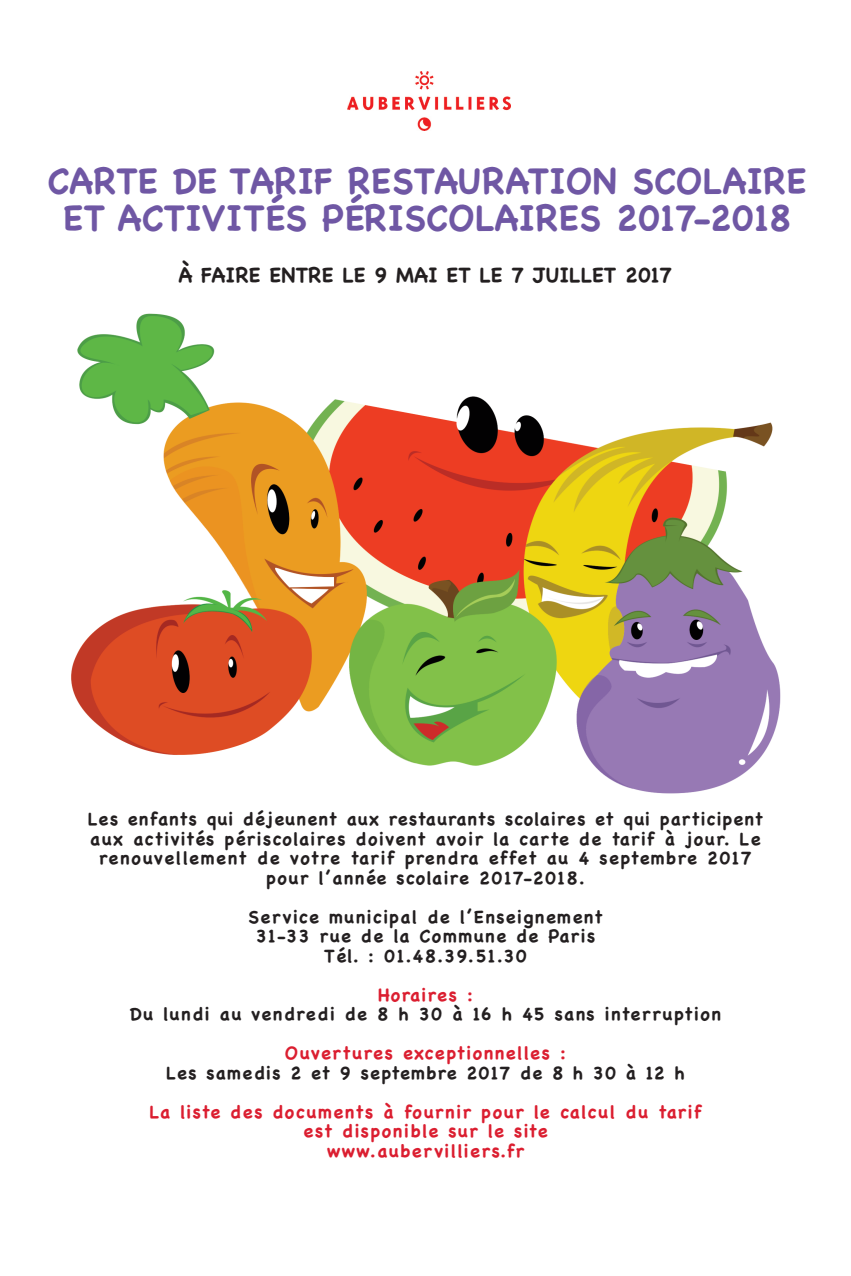
<style>
.page{position:relative;width:851px;height:1276px;background:#fff}
.page>*{position:absolute;margin:0;border:0;box-sizing:border-box;transform-origin:0 0}
.t1{font:700 36px/37.2px "Chalkboard";color:#6f57a4;text-align:center}
.t2{font:700 21px "Chalkboard";color:#231f20}
.t3{font:700 18px/19.5px "Chalkboard";letter-spacing:.075em;color:#231f20;text-align:center}
.t4{font:700 18px/19.5px "Chalkboard";letter-spacing:.075em;color:#db1e30;text-align:center}
</style>
<div class="page">
<img style="left:71px;top:313px;width:710px;height:481px">
<img style="left:347px;top:72px;width:163px;height:58px">
<h1 class="t1" style="left:47px;top:162px;width:761px">CARTE DE TARIF RESTAURATION SCOLAIRE<br>ET ACTIVITÉS PÉRISCOLAIRES 2017-2018</h1>
<p class="t2" style="left:178px;top:262px;width:495px">À FAIRE ENTRE LE 9 MAI ET LE 7 JUILLET 2017</p>
<p class="t3" style="left:88px;top:809px;width:676px">Les enfants qui déjeunent aux restaurants scolaires et qui participent aux activités périscolaires doivent avoir la carte de tarif à jour. Le renouvellement de votre tarif prendra effet au 4 septembre 2017 pour l’année scolaire 2017-2018.</p>
<p class="t3" style="left:248px;top:906px;width:356px">Service municipal de l’Enseignement<br>31-33 rue de la Commune de Paris<br>Tél. : 01.48.39.51.30</p>
<p class="t4" style="left:378px;top:984px;width:96px">Horaires :</p>
<p class="t3" style="left:130px;top:1004px;width:592px">Du lundi au vendredi de 8 h 30 à 16 h 45 sans interruption</p>
<p class="t4" style="left:285px;top:1043px;width:282px">Ouvertures exceptionnelles :</p>
<p class="t3" style="left:166px;top:1062px;width:520px">Les samedis 2 et 9 septembre 2017 de 8 h 30 à 12 h</p>
<p class="t4" style="left:149px;top:1101px;width:553px">La liste des documents à fournir pour le calcul du tarif est disponible sur le site<br>www.aubervilliers.fr</p>
</div>
